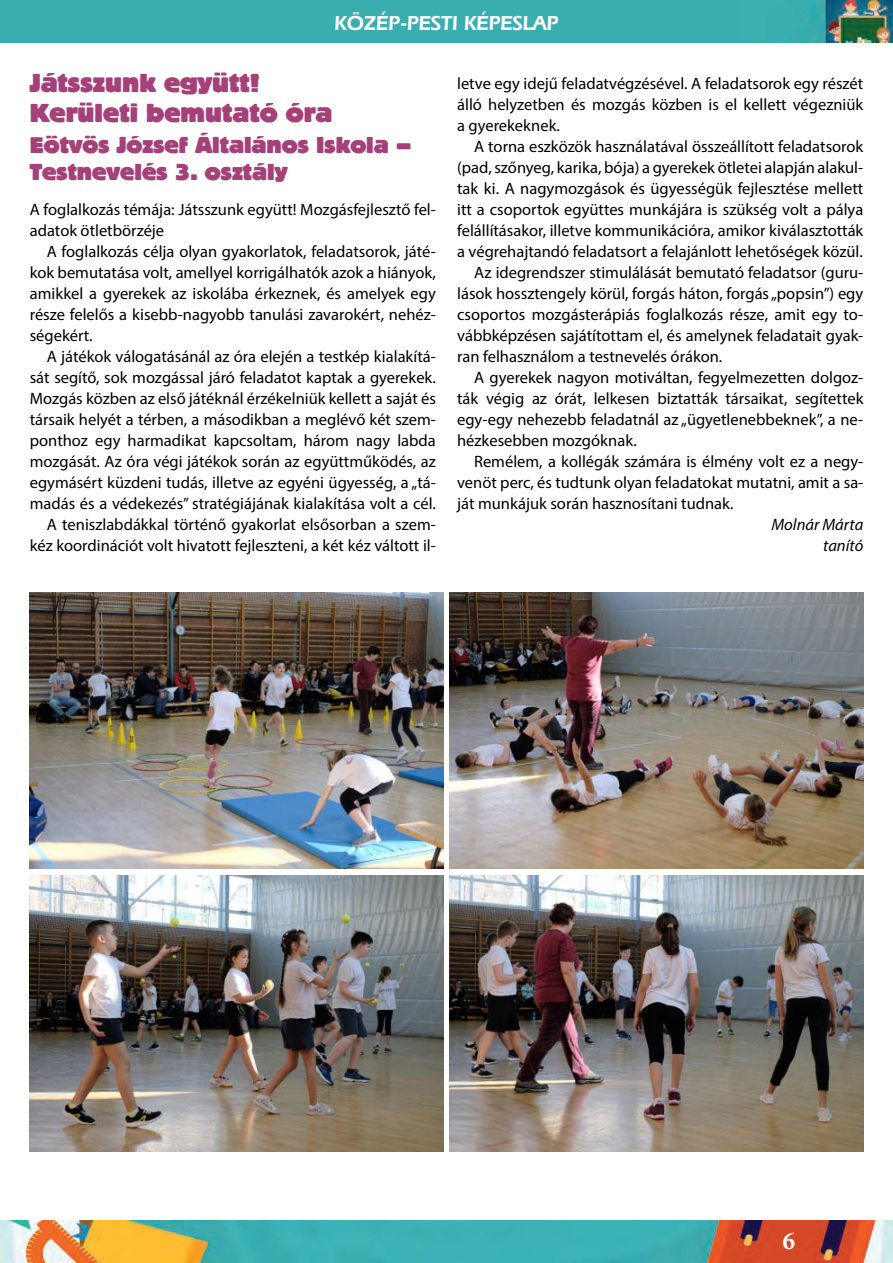
<style>
.page{position:relative;width:893px;height:1263px;background:#fff}
.page>*{position:absolute;margin:0;border:0;box-sizing:border-box;transform-origin:0 0}
.t1{font:27px/30px "Block T Hea H Heavy";color:#a64079}
.t2{font:700 25.5px "Minion Pro";color:#fff}
.t3{font:24px/27px "Block T Hea H Heavy";color:#a64079}
.t4{font:600 21px "Eras IT Cby BT";color:#fff}
.t5{font:16.5px/21px "Myriad Pro";color:#000;text-align:justify}
.t6{font:italic 16.5px/21px "Myriad Pro";color:#000;text-align:right}
</style>
<div class="page">
<img style="left:0;top:0;width:893px;height:42px">
<img style="left:0;top:1220px;width:893px;height:43px">
<img style="left:449px;top:593px;width:414px;height:276px">
<img style="left:449px;top:876px;width:414px;height:276px">
<img style="left:30px;top:876px;width:414px;height:276px">
<img style="left:30px;top:593px;width:414px;height:276px">
<p class="t4" style="left:334px;top:16px;width:226px">KÖZÉP-PESTI KÉPESLAP</p>
<h1 class="t1" style="left:30px;top:69px;width:304px">Játsszunk együtt!<br>Kerületi bemutató óra</h1>
<h3 class="t3" style="left:30px;top:132px;width:383px">Eötvös József Általános Iskola –<br>Testnevelés 3. osztály</h3>
<p class="t5" style="left:30px;top:201px;width:408px">A foglalkozás témája: Játsszunk együtt! Mozgásfejlesztő fel&shy;adatok ötletbörzéje</p>
<p class="t5" style="left:30px;top:243px;width:408px;text-indent:17px">A foglalkozás célja olyan gyakorlatok, feladatsorok, játé&shy;kok bemutatása volt, amellyel korrigálhatók azok a hiányok, amikkel a gyerekek az iskolába érkeznek, és amelyek egy része felelős a kisebb-nagyobb tanulási zavarokért, nehéz&shy;ségekért.</p>
<p class="t5" style="left:30px;top:348px;width:408px;text-align:right">A játékok válogatásánál az óra elején a testkép kialakítá&shy;sát segítő, sok mozgással járó feladatot kaptak a gyerekek.<br>Mozgás közben az első játéknál érzékelniük kellett a saját és társaik helyét a térben, a másodikban a meglévő két szem&shy;ponthoz egy harmadikat kapcsoltam, három nagy labda mozgását. Az óra végi játékok során az együttműködés, az egymásért küzdeni tudás, illetve az egyéni ügyesség, a „tá&shy;madás és a védekezés” stratégiájának kialakítása volt a cél.<br>A teniszlabdákkal történő gyakorlat elsősorban a szem&shy;kéz koordinációt volt hivatott fejleszteni, a két kéz váltott il-</p>
<p class="t5" style="left:457px;top:75px;width:408px">letve egy idejű feladatvégzésével. A feladatsorok egy részét álló helyzetben és mozgás közben is el kellett végezniük a gyerekeknek.</p>
<p class="t5" style="left:474px;top:138px;width:391px">A torna eszközök használatával összeállított feladatsorok</p>
<p class="t5" style="left:457px;top:159px;width:408px">(pad, szőnyeg, karika, bója) a gyerekek ötletei alapján alakul-</p>
<p class="t5" style="left:457px;top:180px;width:408px">tak ki. A nagymozgások és ügyességük fejlesztése mellett</p>
<p class="t5" style="left:457px;top:201px;width:408px">itt a csoportok együttes munkájára is szükség volt a pálya</p>
<p class="t5" style="left:457px;top:222px;width:408px">felállításakor, illetve kommunikációra, amikor kiválasztották</p>
<p class="t5" style="left:457px;top:243px;width:407px">a végrehajtandó feladatsort a felajánlott lehetőségek közül.</p>
<p class="t5" style="left:474px;top:264px;width:391px">Az idegrendszer stimulálását bemutató feladatsor (guru-</p>
<p class="t5" style="left:457px;top:285px;width:408px">lások hossztengely körül, forgás háton, forgás „popsin”) egy</p>
<p class="t5" style="left:457px;top:306px;width:408px">csoportos mozgásterápiás foglalkozás része, amit egy to-</p>
<p class="t5" style="left:457px;top:327px;width:408px">vábbképzésen sajátítottam el, és amelynek feladatait gyak-</p>
<p class="t5" style="left:457px;top:348px;width:267px">ran felhasználom a testnevelés órákon.</p>
<p class="t5" style="left:474px;top:369px;width:391px">A gyerekek nagyon motiváltan, fegyelmezetten dolgoz-</p>
<p class="t5" style="left:457px;top:390px;width:408px">ták végig az órát, lelkesen biztatták társaikat, segítettek</p>
<p class="t5" style="left:457px;top:411px;width:408px">egy-egy nehezebb feladatnál az „ügyetlenebbeknek”, a ne-</p>
<p class="t5" style="left:457px;top:432px;width:181px">hézkesebben mozgóknak.</p>
<p class="t5" style="left:474px;top:453px;width:391px">Remélem, a kollégák számára is élmény volt ez a negy-</p>
<p class="t5" style="left:457px;top:474px;width:408px">venöt perc, és tudtunk olyan feladatokat mutatni, amit a sa-</p>
<p class="t5" style="left:457px;top:495px;width:278px">ját munkájuk során hasznosítani tudnak.</p>
<p class="t6" style="left:771px;top:516px;width:93px">Molnár Márta tanító</p>
<h2 class="t2" style="left:782px;top:1231px;width:14px">6</h2>
</div>
